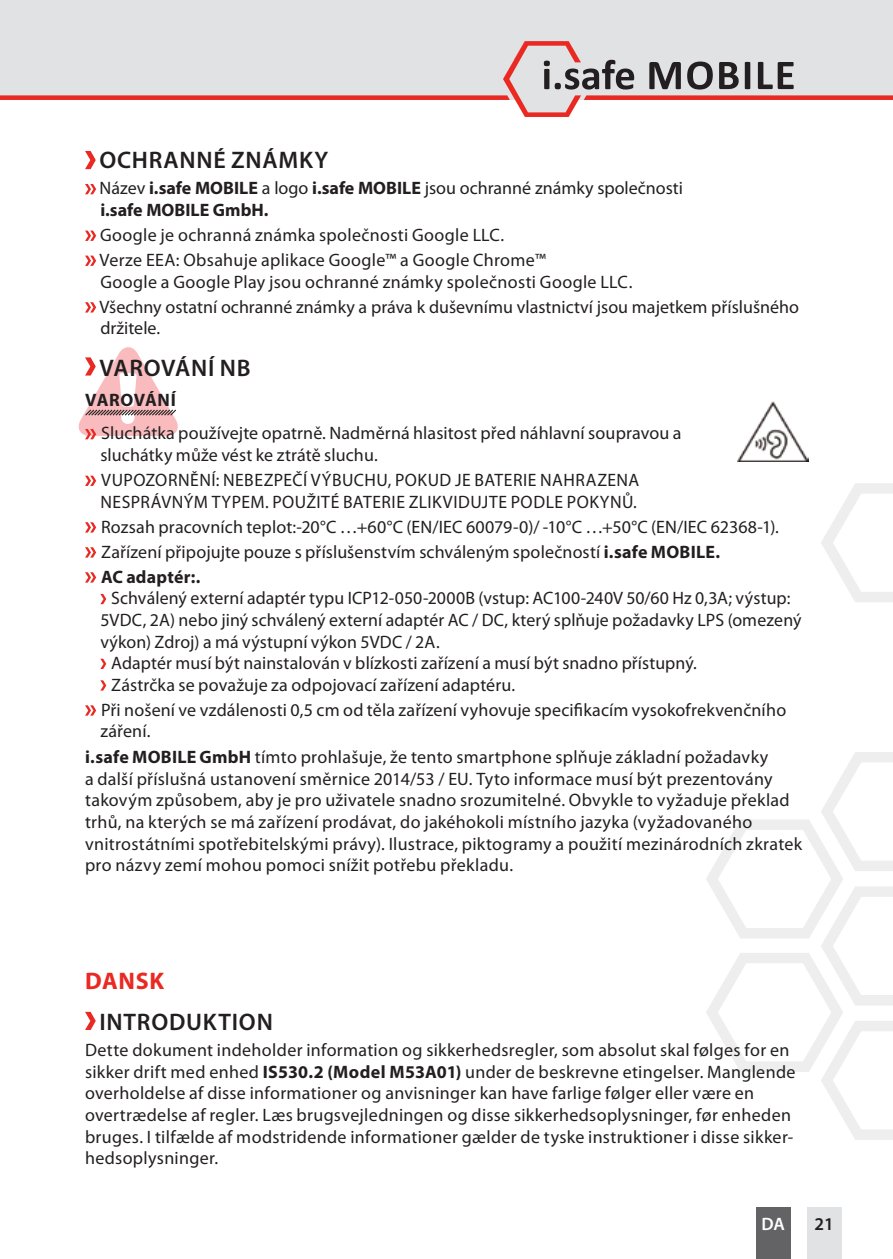
<style>
.page{position:relative;width:893px;height:1259px;background:#fff}
.page>*{position:absolute;margin:0;border:0;box-sizing:border-box;transform-origin:0 0}
.t1{font:600 24px "Myriad Pro";letter-spacing:.03em;color:#231f20}
.t2{font:700 24px "Myriad Pro";letter-spacing:.03em;color:#ea2922}
.t3{font:18px/21.6px "Myriad Pro";letter-spacing:.015em;color:#231f20}
.t4{font:700 18px/21.6px "Myriad Pro";color:#231f20}
.t5{font:700 18px "Myriad Pro";letter-spacing:.035em;color:#231f20}
.t6{font:600 18px "Myriad Pro";color:#fff}
.t7{font:600 18px "Myriad Pro";color:#231f20}
.s1{font-weight:400}
.s2{font-weight:700}
</style>
<div class="page">
<svg style="left:821px;top:483px;width:72px;height:119px"></svg>
<svg style="left:706px;top:752px;width:187px;height:388px"></svg>
<div style="left:756px;top:1208px;width:34px;height:51px;background:#636366"></div>
<div style="left:807px;top:1208px;width:34px;height:51px;background:#e1e2e4"></div>
<div style="left:0;top:0;width:893px;height:41px;background:#e1e2e4"></div>
<svg style="left:0;top:41px;width:893px;height:76px"></svg>
<svg style="left:85px;top:151px;width:11px;height:18px"></svg>
<svg style="left:85px;top:184px;width:11px;height:10px"></svg>
<svg style="left:85px;top:231px;width:11px;height:10px"></svg>
<svg style="left:85px;top:256px;width:11px;height:10px"></svg>
<svg style="left:85px;top:302px;width:11px;height:10px"></svg>
<svg style="left:79px;top:347px;width:99px;height:92px"></svg>
<svg style="left:85px;top:475px;width:11px;height:11px"></svg>
<svg style="left:85px;top:522px;width:11px;height:10px"></svg>
<svg style="left:85px;top:547px;width:11px;height:10px"></svg>
<svg style="left:85px;top:572px;width:11px;height:10px"></svg>
<svg style="left:100px;top:594px;width:6px;height:10px"></svg>
<svg style="left:100px;top:658px;width:6px;height:11px"></svg>
<svg style="left:100px;top:680px;width:6px;height:10px"></svg>
<svg style="left:85px;top:705px;width:11px;height:10px"></svg>
<svg style="left:85px;top:1012px;width:11px;height:18px"></svg>
<img style="left:738px;top:401px;width:70px;height:60px">
<h1 class="t1" style="left:99px;top:145px;width:231px">OCHRANNÉ ZNÁMKY</h1>
<p class="t4" style="left:100px;top:177px;width:585px"><span class="s1">Název</span> i.safe MOBILE <span class="s1">a logo</span> i.safe MOBILE <span class="s1">jsou ochranné známky společnosti </span>i.safe MOBILE GmbH.</p>
<p class="t3" style="left:100px;top:222px;width:448px;line-height:24.9px">Google je ochranná známka společnosti Google LLC.<br>Verze EEA: Obsahuje aplikace Google™ a Google Chrome™</p>
<p class="t3" style="left:100px;top:269px;width:701px;line-height:24.9px">Google a Google Play jsou ochranné známky společnosti Google LLC.<br>Všechny ostatní ochranné známky a práva k duševnímu vlastnictví jsou majetkem příslušného</p>
<p class="t3" style="left:100px;top:317px;width:61px">držitele.</p>
<h1 class="t1" style="left:99px;top:352px;width:153px">VAROVÁNÍ NB</h1>
<p class="t5" style="left:85px;top:388px;width:92px">VAROVÁNÍ</p>
<p class="t3" style="left:100px;top:422px;width:583px">Sluchátka používejte opatrně. Nadměrná hlasitost před náhlavní soupravou a sluchátky může vést ke ztrátě sluchu.</p>
<p class="t3" style="left:101px;top:469px;width:540px">VUPOZORNĚNÍ: NEBEZPEČÍ VÝBUCHU, POKUD JE BATERIE NAHRAZENA<br>NESPRÁVNÝM TYPEM. POUŽITÉ BATERIE ZLIKVIDUJTE PODLE POKYNŮ.</p>
<p class="t3" style="left:101px;top:514px;width:679px;line-height:24.9px">Rozsah pracovních teplot:-20°C …+60°C (EN/IEC 60079-0)/ -10°C …+50°C (EN/IEC 62368-1).<br>Zařízení připojujte pouze s příslušenstvím schváleným společností <span class="s2">i.safe MOBILE.<br>AC adaptér:.</span></p>
<p class="t3" style="left:111px;top:587px;width:681px">Schválený externí adaptér typu ICP12-050-2000B (vstup: AC100-240V 50/60 Hz 0,3A; výstup:</p>
<p class="t3" style="left:100px;top:609px;width:703px">5VDC, 2A) nebo jiný schválený externí adaptér AC / DC, který splňuje požadavky LPS (omezený</p>
<p class="t3" style="left:100px;top:630px;width:341px">výkon) Zdroj) a má výstupní výkon 5VDC / 2A.</p>
<p class="t3" style="left:111px;top:652px;width:587px">Adaptér musí být nainstalován v blízkosti zařízení a musí být snadno přístupný.</p>
<p class="t3" style="left:111px;top:673px;width:406px">Zástrčka se považuje za odpojovací zařízení adaptéru.</p>
<p class="t3" style="left:100px;top:698px;width:687px">Při nošení ve vzdálenosti 0,5 cm od těla zařízení vyhovuje specifikacím vysokofrekvenčního záření.</p>
<p class="t3" style="left:85px;top:746px;width:719px"><span class="s2">i.safe MOBILE GmbH</span> tímto prohlašuje, že tento smartphone splňuje základní požadavky<br>a další příslušná ustanovení směrnice 2014/53 / EU. Tyto informace musí být prezentovány takovým způsobem, aby je pro uživatele snadno srozumitelné. Obvykle to vyžaduje překlad trhů, na kterých se má zařízení prodávat, do jakéhokoli místního jazyka (vyžadovaného vnitrostátními spotřebitelskými právy). Ilustrace, piktogramy a použití mezinárodních zkratek pro názvy zemí mohou pomoci snížit potřebu překladu.</p>
<h1 class="t2" style="left:85px;top:965px;width:81px">DANSK</h1>
<h1 class="t1" style="left:99px;top:1007px;width:175px">INTRODUKTION</h1>
<p class="t3" style="left:85px;top:1039px;width:712px">Dette dokument indeholder information og sikkerhedsregler, som absolut skal følges for en sikker drift med enhed <span class="s2">IS530.2 (Model M53A01)</span> under de beskrevne etingelser. Manglende overholdelse af disse informationer og anvisninger kan have farlige følger eller være en overtrædelse af regler. Læs brugsvejledningen og disse sikkerhedsoplysninger, før enheden bruges. I tilfælde af modstridende informationer gælder de tyske instruktioner i disse sikker&shy;hedsoplysninger.</p>
<p class="t6" style="left:761px;top:1212px;width:25px">DA</p>
<p class="t7" style="left:815px;top:1212px;width:21px">21</p>
</div>
